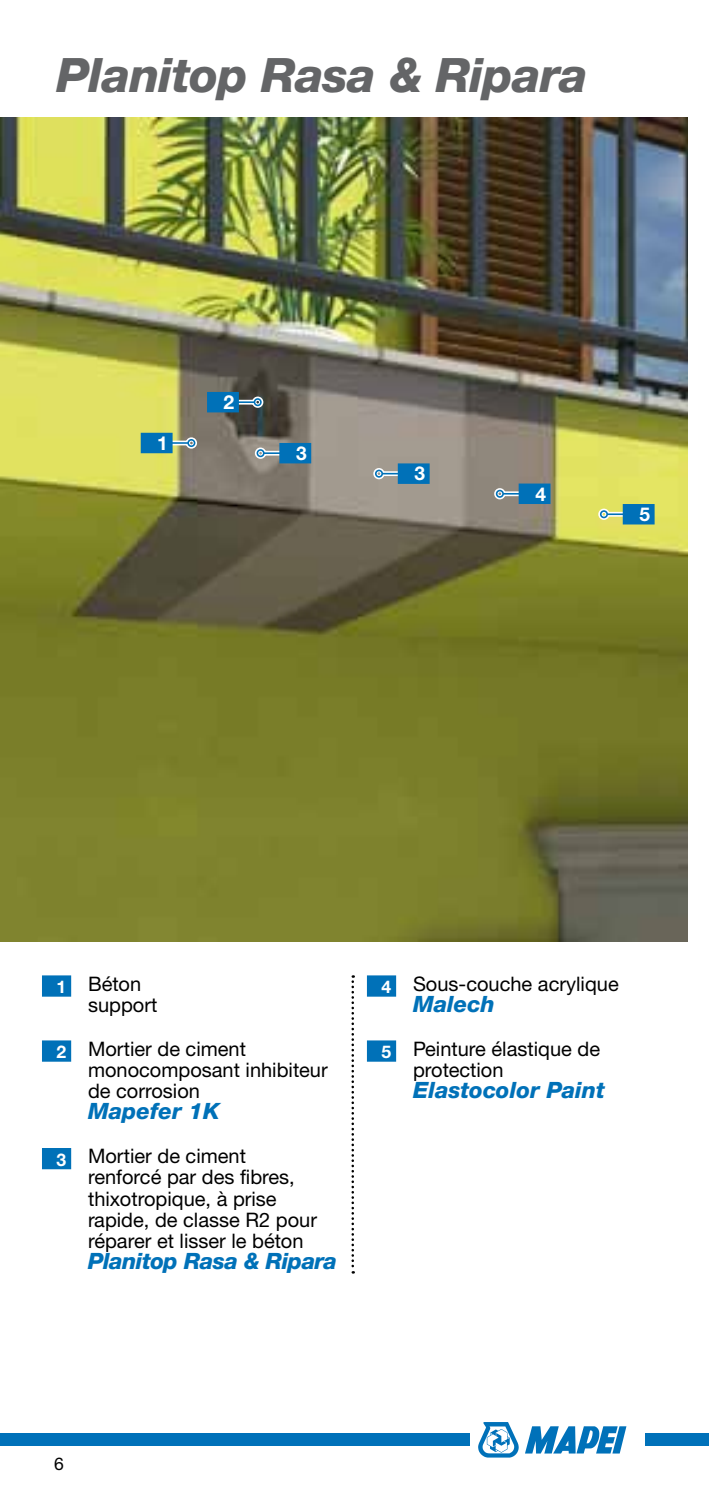
<style>
.page{position:relative;width:709px;height:1489px;background:#fff}
.page>*{position:absolute;margin:0;border:0;box-sizing:border-box;transform-origin:0 0}
.t1{font:italic 800 47.5px "Helvetica Neue LTW1 G";letter-spacing:-.015em;color:#646567}
.t2{font:italic 800 22.5px "Helvetica Neue LTW1 G";color:#0071b8}
.t3{font:italic 800 22.5px "Helvetica Neue LTW1 G";letter-spacing:-.02em;color:#0071b8}
.t4{font:20px/21.2px "Helvetica Neue LTW1 G";color:#000}
.t5{font:700 19.25px "Helvetica Neue LTW1 G";color:#fff}
.t6{font:700 19px "Helvetica Neue LTW1 G";color:#fff}
.t7{font:17.5px "Helvetica Neue LTW1 G";color:#000}
</style>
<div class="page">
<div style="left:0;top:1433px;width:470px;height:12px;background:#0071b9"></div>
<svg style="left:525px;top:1426px;width:101px;height:27px"></svg>
<div style="left:645px;top:1433px;width:64px;height:13px;background:#0071b9"></div>
<img style="left:0;top:118px;width:687px;height:823px">
<div style="left:42px;top:975px;width:29px;height:21px;background:#0071b8"></div>
<div style="left:42px;top:1040px;width:29px;height:21px;background:#0071b8"></div>
<div style="left:42px;top:1147px;width:29px;height:22px;background:#0071b8"></div>
<div style="left:367px;top:975px;width:29px;height:21px;background:#0071b8"></div>
<div style="left:367px;top:1040px;width:29px;height:21px;background:#0071b8"></div>
<svg style="left:351px;top:975px;width:3px;height:298px"></svg>
<svg style="left:478px;top:1422px;width:40px;height:35px"></svg>
<svg style="left:254px;top:443px;width:57px;height:20px"></svg>
<svg style="left:372px;top:463px;width:57px;height:21px"></svg>
<svg style="left:493px;top:483px;width:57px;height:21px"></svg>
<svg style="left:597px;top:504px;width:57px;height:20px"></svg>
<svg style="left:141px;top:433px;width:57px;height:20px"></svg>
<svg style="left:207px;top:392px;width:57px;height:20px"></svg>
<h1 class="t1" style="left:57px;top:47px;width:532px">Planitop Rasa &amp; Ripara</h1>
<p class="t5" style="left:157px;top:431px;width:12px">1</p>
<p class="t5" style="left:224px;top:390px;width:12px">2</p>
<p class="t6" style="left:296px;top:441px;width:12px">3</p>
<p class="t6" style="left:414px;top:462px;width:12px">3</p>
<p class="t6" style="left:535px;top:482px;width:12px">4</p>
<p class="t6" style="left:639px;top:502px;width:12px">5</p>
<p class="t4" style="left:88px;top:972px;width:71px;text-indent:-31px"><sub>1</sub> Béton support</p>
<p class="t4" style="left:88px;top:1037px;width:241px;text-indent:-31px"><sub>2</sub> Mortier de ciment monocomposant inhibiteur de corrosion</p>
<p class="t2" style="left:88px;top:1097px;width:133px">Mapefer 1K</p>
<p class="t4" style="left:88px;top:1145px;width:230px;text-indent:-31px"><sub>3</sub> Mortier de ciment renforcé par des fibres, thixotropique, à prise rapide, de classe R2 pour réparer et lisser le béton</p>
<p class="t3" style="left:88px;top:1247px;width:250px">Planitop Rasa &amp; Ripara</p>
<p class="t4" style="left:381px;top:972px;width:239px"><sub>4</sub> Sous-couche acrylique</p>
<p class="t2" style="left:413px;top:990px;width:83px">Malech</p>
<p class="t4" style="left:413px;top:1037px;width:188px;text-indent:-31px"><sub>5</sub> Peinture élastique de protection</p>
<p class="t2" style="left:413px;top:1076px;width:193px">Elastocolor Paint</p>
<p class="t7" style="left:54px;top:1452px;width:11px">6</p>
</div>
